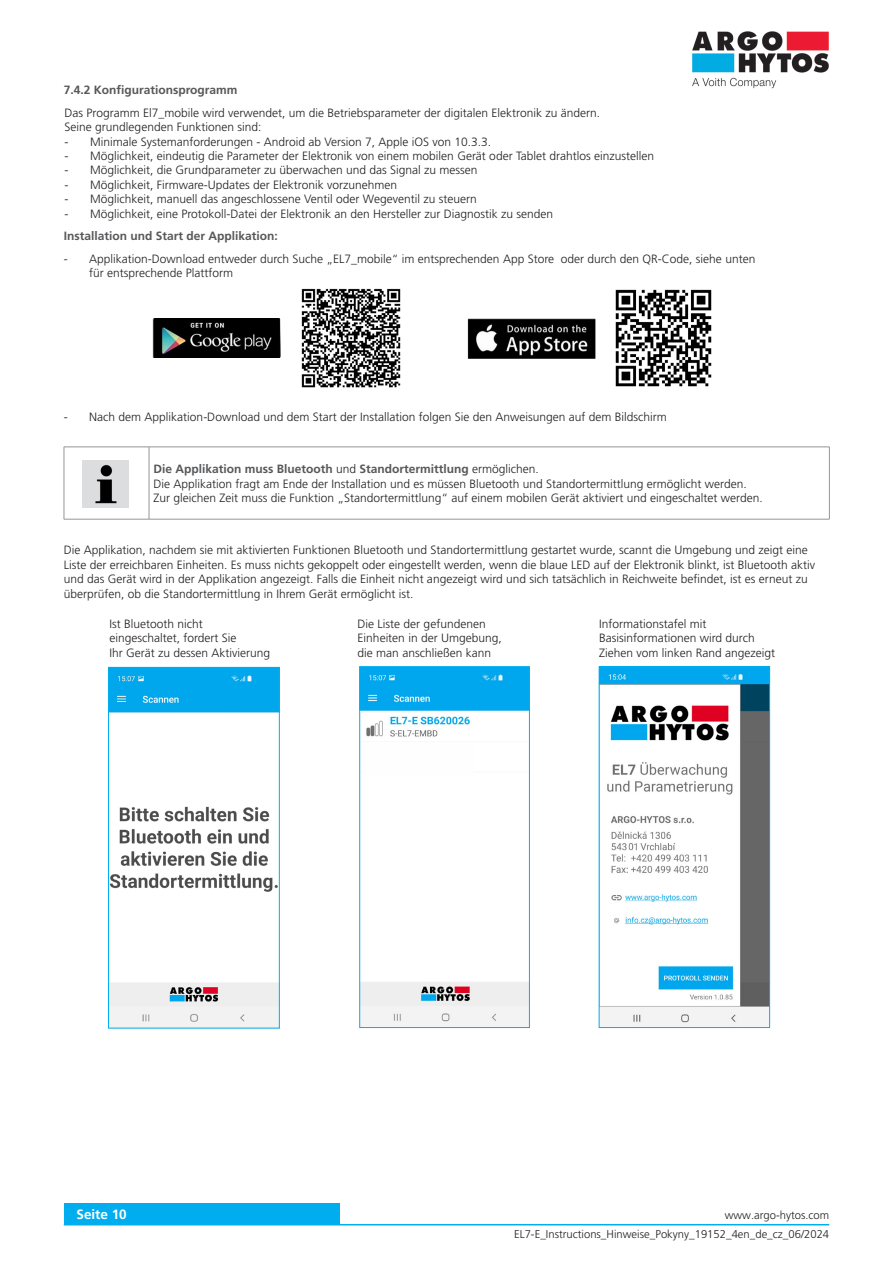
<style>
.page{position:relative;width:893px;height:1263px;background:#fff}
.page>*{position:absolute;margin:0;border:0;box-sizing:border-box;transform-origin:0 0}
.t1{font:700 13.5px "Frutiger LT Pro";color:#fff}
._06_Text{font:300 12px/14.4px "Frutiger LT Pro";color:#231f20}
._06_Text__odsaz_1mm{font:300 12px/14.4px "Frutiger LT Pro";color:#231f20}
._06_Text_M{font:300 12px/14.4px "Frutiger LT Pro";color:#231f20}
._05_Subline_Copytext{font:700 12px "Frutiger LT Pro";color:#57585a}
.t2{font:300 11.25px "Frutiger LT Pro";color:#231f20}
.s1{font-weight:700;color:#57585a}
</style>
<div class="page">
<div style="left:64px;top:1203px;width:276px;height:22px;background:#00aeef"></div>
<hr style="left:64px;top:1224px;width:765px;height:1px;background:#00aeef">
<hr style="left:64px;top:447px;width:85px;height:1px;background:#939598">
<hr style="left:64px;top:447px;width:1px;height:72px;background:#939598">
<hr style="left:149px;top:447px;width:681px;height:1px;background:#939598">
<hr style="left:149px;top:447px;width:1px;height:72px;background:#939598">
<hr style="left:829px;top:447px;width:1px;height:72px;background:#939598">
<hr style="left:64px;top:519px;width:85px;height:1px;background:#939598">
<hr style="left:149px;top:519px;width:681px;height:1px;background:#939598">
<img style="left:83px;top:461px;width:46px;height:46px">
<img style="left:692px;top:31px;width:137px;height:57px">
<img style="left:615px;top:289px;width:97px;height:98px">
<img style="left:468px;top:319px;width:127px;height:39px">
<img style="left:153px;top:318px;width:127px;height:40px">
<img style="left:301px;top:288px;width:100px;height:100px">
<img style="left:110px;top:669px;width:168px;height:357px">
<div style="left:108px;top:667px;width:172px;height:361px;border:1px solid #00aeef"></div>
<img style="left:361px;top:668px;width:167px;height:358px">
<div style="left:359px;top:666px;width:171px;height:362px;border:1px solid #00aeef"></div>
<img style="left:601px;top:668px;width:167px;height:358px">
<div style="left:599px;top:666px;width:171px;height:362px;border:1px solid #00aeef"></div>
<p class="_05_Subline_Copytext" style="left:64px;top:83px;width:175px">7.4.2 Konfigurationsprogramm</p>
<p class="_06_Text" style="left:65px;top:106px;width:537px">Das Programm El7_mobile wird verwendet, um die Betriebsparameter der digitalen Elektronik zu ändern.</p>
<p class="_06_Text" style="left:65px;top:120px;width:198px">Seine grundlegenden Funktionen sind:</p>
<p class="_06_Text" style="left:65px;top:134px;width:428px">- Minimale Systemanforderungen - Android ab Version 7, Apple iOS von 10.3.3.</p>
<p class="_06_Text" style="left:65px;top:149px;width:591px">- Möglichkeit, eindeutig die Parameter der Elektronik von einem mobilen Gerät oder Tablet drahtlos einzustellen</p>
<p class="_06_Text" style="left:65px;top:163px;width:414px">- Möglichkeit, die Grundparameter zu überwachen und das Signal zu messen</p>
<p class="_06_Text" style="left:65px;top:178px;width:334px">- Möglichkeit, Firmware-Updates der Elektronik vorzunehmen</p>
<p class="_06_Text" style="left:65px;top:192px;width:414px">- Möglichkeit, manuell das angeschlossene Ventil oder Wegeventil zu steuern</p>
<p class="_06_Text" style="left:65px;top:206px;width:490px">- Möglichkeit, eine Protokoll-Datei der Elektronik an den Hersteller zur Diagnostik zu senden</p>
<p class="_05_Subline_Copytext" style="left:64px;top:229px;width:216px">Installation und Start der Applikation:</p>
<p class="_06_Text" style="left:89px;top:252px;width:667px;text-indent:-26px">- Applikation-Download entweder durch Suche „EL7_mobile“ im entsprechenden App Store oder durch den QR-Code, siehe unten für entsprechende Plattform</p>
<p class="_06_Text" style="left:64px;top:410px;width:604px">- Nach dem Applikation-Download und dem Start der Installation folgen Sie den Anweisungen auf dem Bildschirm</p>
<p class="_06_Text__odsaz_1mm" style="left:153px;top:462px;width:595px"><span class="s1">Die Applikation muss Bluetooth</span> und <span class="s1">Standortermittlung</span> ermöglichen.<br>Die Applikation fragt am Ende der Installation und es müssen Bluetooth und Standortermittlung ermöglicht werden.</p>
<p class="_06_Text__odsaz_1mm" style="left:153px;top:491px;width:611px">Zur gleichen Zeit muss die Funktion „Standortermittlung“ auf einem mobilen Gerät aktiviert und eingeschaltet werden.</p>
<p class="_06_Text" style="left:64px;top:543px;width:753px">Die Applikation, nachdem sie mit aktivierten Funktionen Bluetooth und Standortermittlung gestartet wurde, scannt die Umgebung und zeigt eine Liste der erreichbaren Einheiten. Es muss nichts gekoppelt oder eingestellt werden, wenn die blaue LED auf der Elektronik blinkt, ist Bluetooth aktiv und das Gerät wird in der Applikation angezeigt. Falls die Einheit nicht angezeigt wird und sich tatsächlich in Reichweite befindet, ist es erneut zu überprüfen, ob die Standortermittlung in Ihrem Gerät ermöglicht ist.</p>
<p class="_06_Text_M" style="left:109px;top:616px;width:162px">Ist Bluetooth nicht eingeschaltet, fordert Sie<br>Ihr Gerät zu dessen Aktivierung</p>
<p class="_06_Text_M" style="left:358px;top:616px;width:146px">Die Liste der gefundenen<br>Einheiten in der Umgebung, die man anschließen kann</p>
<p class="_06_Text_M" style="left:599px;top:616px;width:178px">Informationstafel mit<br>Basisinformationen wird durch<br>Ziehen vom linken Rand angezeigt</p>
<p class="t1" style="left:77px;top:1206px;width:52px">Seite 10</p>
<p class="t2" style="left:725px;top:1209px;width:106px">www.argo-hytos.com</p>
<p class="t2" style="left:514px;top:1227px;width:317px">EL7-E_Instructions_Hinweise_Pokyny_19152_4en_de_cz_06/2024</p>
</div>
